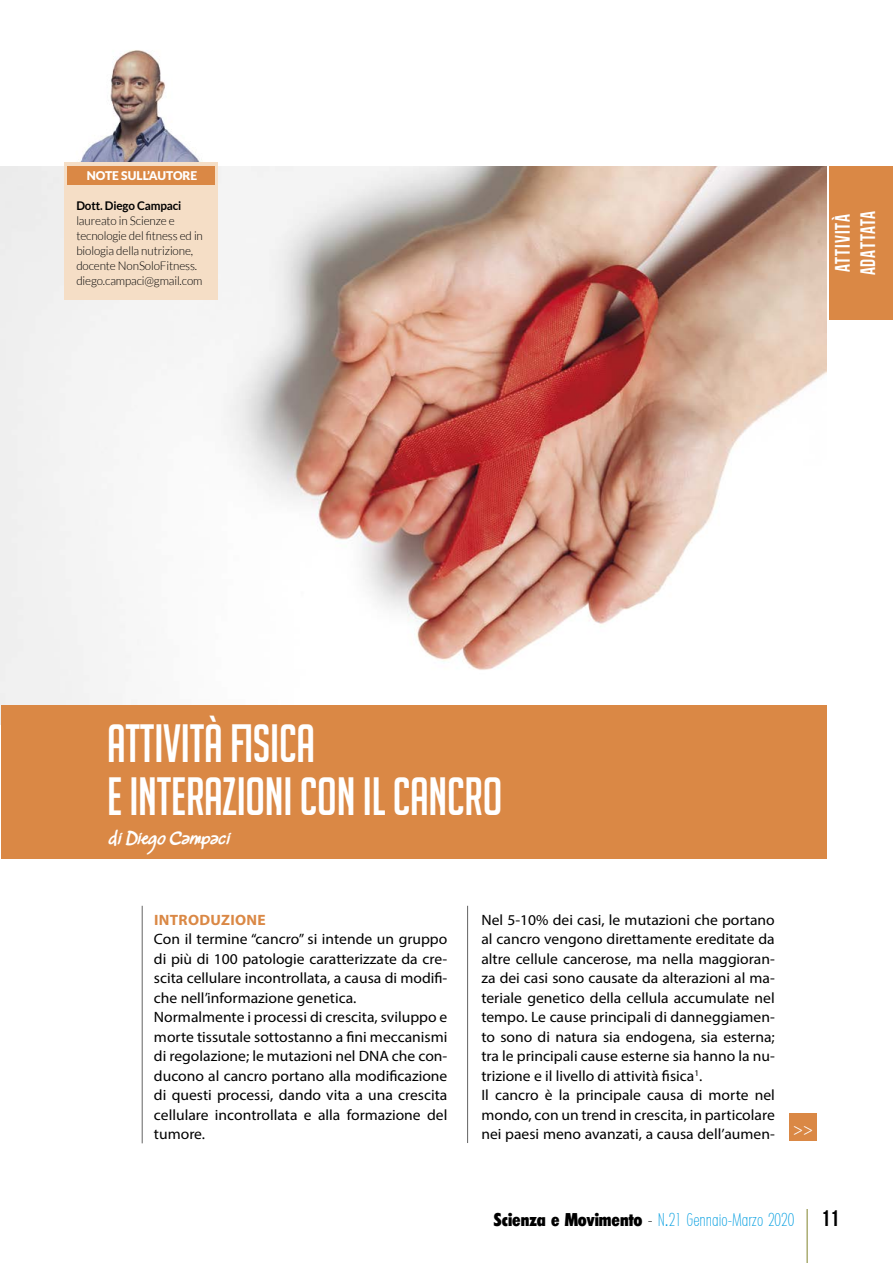
<style>
.page{position:relative;width:893px;height:1263px;background:#fff}
.page>*{position:absolute;margin:0;border:0;box-sizing:border-box;transform-origin:0 0}
.t1{font:52.5px/52.5px "Big Noodle Titling";letter-spacing:-.005em;color:#fff;scale:.93 1}
.t2{font:italic 22.5px "Gregs Hand";color:#fff}
.t3{font:21px/25.2px "Bebas Neue";letter-spacing:.05em;color:#fff;scale:.93 1}
.t4{font:200 condensed 18px "Limerick";color:#009de0;scale:.9 1}
.t5{font:18px "Minion Pro";color:#fff}
.t6{font:15px/19.5px "Myriad Pro";color:#000;scale:1.04 1}
.t7{font:700 15px "Myriad Pro";letter-spacing:.02em;color:#da8845}
.t8{font:300 12px/15px "Lato";letter-spacing:-.01em;color:#000}
.t9{font:700 12px "Lato";letter-spacing:-.01em;color:#000}
.t10{font:900 12px "Lato";color:#fff}
.s1{font-weight:800;color:#000}
.s2{color:#000}
.s3{font-family:"Arial Narrow";font-weight:400;font-stretch:normal}
.s4{font-family:"Bebas Neue";font-weight:400;font-stretch:normal;font-size:22.5px;color:#000}
</style>
<div class="page">
<div style="left:829px;top:167px;width:64px;height:153px;background:#da8845"></div>
<hr style="left:806px;top:1209px;width:2px;height:54px;background:#aaad72">
<hr style="left:142px;top:906px;width:1px;height:237px;background:#636363">
<hr style="left:467px;top:906px;width:1px;height:237px;background:#636363">
<img style="left:1px;top:167px;width:825px;height:538px">
<div style="left:1px;top:705px;width:825px;height:153px;background:#da8845"></div>
<div style="left:789px;top:1113px;width:27px;height:28px;background:#da8845"></div>
<img style="left:80px;top:50px;width:122px;height:112px">
<div style="left:64px;top:162px;width:153px;height:138px;background:#f5dec6"></div>
<div style="left:67px;top:166px;width:148px;height:18px;background:#da8845"></div>
<p class="t10" style="left:87px;top:168px;width:112px">NOTE SULL’AUTORE</p>
<p class="t9" style="left:76px;top:199px;width:107px">Dott. Diego Campaci</p>
<p class="t8" style="left:76px;top:213px;width:128px">laureato in Scienze e tecnologie del fitness ed in biologia della nutrizione, docente NonSoloFitness. diego.campaci@gmail.com</p>
<h3 class="t3" style="left:830px;top:275px;width:71px;rotate:-90deg">attività adattata</h3>
<h1 class="t1" style="left:107px;top:717px;width:427px">ATTIVITÀ FISICA<br>E INTERAZIONI CON IL CANCRO</h1>
<h2 class="t2" style="left:107px;top:823px;width:135px">diDiegoCampaci</h2>
<p class="t7" style="left:154px;top:910px;width:113px">INTRODUZIONE</p>
<p class="t6" style="left:154px;top:929px;width:284px">Con il termine “cancro” si intende un gruppo di più di 100 patologie caratterizzate da cre&shy;scita cellulare incontrollata, a causa di modifi&shy;che nell’informazione genetica.<br>Normalmente i processi di crescita, sviluppo e morte tissutale sottostanno a fini meccanismi di regolazione; le mutazioni nel DNA che con&shy;ducono al cancro portano alla modificazione di questi processi, dando vita a una crescita cellulare incontrollata e alla formazione del tumore.</p>
<p class="t6" style="left:481px;top:910px;width:284px">Nel 5-10% dei casi, le mutazioni che portano al cancro vengono direttamente ereditate da altre cellule cancerose, ma nella maggioran&shy;za dei casi sono causate da alterazioni al ma&shy;teriale genetico della cellula accumulate nel tempo. Le cause principali di danneggiamen&shy;to sono di natura sia endogena, sia esterna; tra le principali cause esterne sia hanno la nu&shy;trizione e il livello di attività fisica<sup>1</sup>.<br>Il cancro è la principale causa di morte nel mondo, con un trend in crescita, in particolare nei paesi meno avanzati, a causa dell’aumen-</p>
<p class="t5" style="left:793px;top:1117px;width:21px">&gt;&gt;</p>
<p class="t4" style="left:494px;top:1209px;width:385px"><span class="s1">Scienza e Movimento</span> <span class="s2">-</span> N<span class="s3">.</span>21 Gennaio-Marzo 2020 <span class="s4">11</span></p>
</div>
